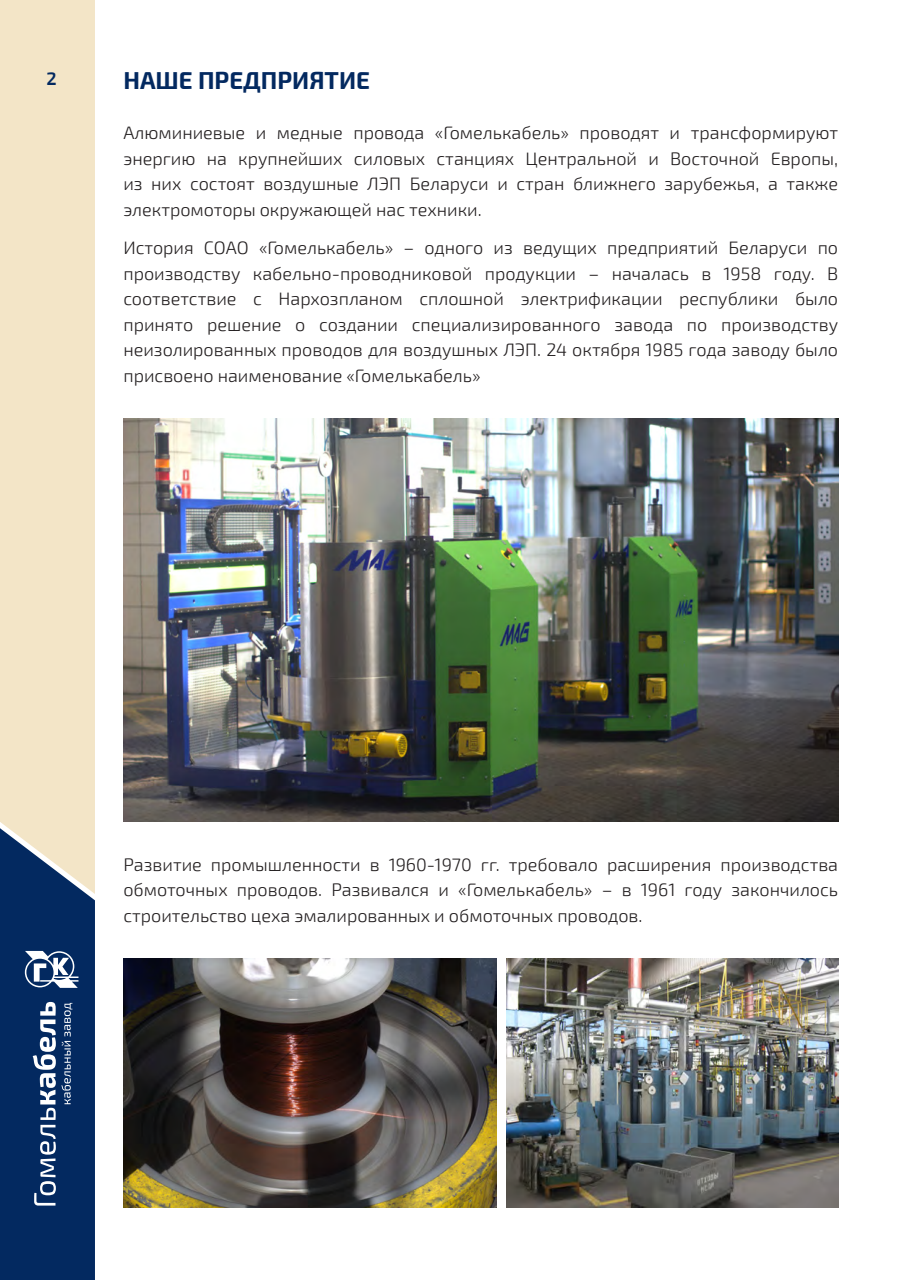
<style>
.page{position:relative;width:902px;height:1280px;background:#fff}
.page>*{position:absolute;margin:0;border:0;box-sizing:border-box;transform-origin:0 0}
.t1{font:700 24px "Exo 2";color:#032960}
.t2{font:300 18px/25.5px "Exo 2";color:#231f20;text-align:justify}
.t3{font:600 18px "Exo 2";color:#032960}
</style>
<div class="page">
<div style="left:0;top:0;width:95px;height:825px;background:#f3e5c7"></div>
<svg style="left:0;top:825px;width:95px;height:455px;background:#264673"></svg>
<img style="left:123px;top:419px;width:715px;height:403px">
<img style="left:123px;top:959px;width:373px;height:248px">
<img style="left:506px;top:959px;width:332px;height:248px">
<p class="t3" style="left:47px;top:68px;width:12px">2</p>
<h1 class="t1" style="left:123px;top:66px;width:248px">НАШЕ ПРЕДПРИЯТИЕ</h1>
<p class="t2" style="left:123px;top:121px;width:716px">Алюминиевые и медные провода «Гомелькабель» проводят и трансформируют энергию на крупнейших силовых станциях Центральной и Восточной Европы, из них состоят воздушные ЛЭП Беларуси и стран ближнего зарубежья, а также электромоторы окружающей нас техники.</p>
<p class="t2" style="left:123px;top:235px;width:716px">История СОАО «Гомелькабель» – одного из ведущих предприятий Беларуси по производству кабельно-проводниковой продукции – началась в 1958 году. В соответствие с Нархозпланом сплошной электрификации республики было принято решение о создании специализированного завода по производству неизолированных проводов для воздушных ЛЭП. 24 октября 1985 года заводу было присвоено наименование «Гомелькабель»</p>
<p class="t2" style="left:123px;top:852px;width:716px">Развитие промышленности в 1960-1970 гг. требовало расширения производства обмоточных проводов. Развивался и «Гомелькабель» – в 1961 году закончилось строительство цеха эмалированных и обмоточных проводов.</p>
</div>
